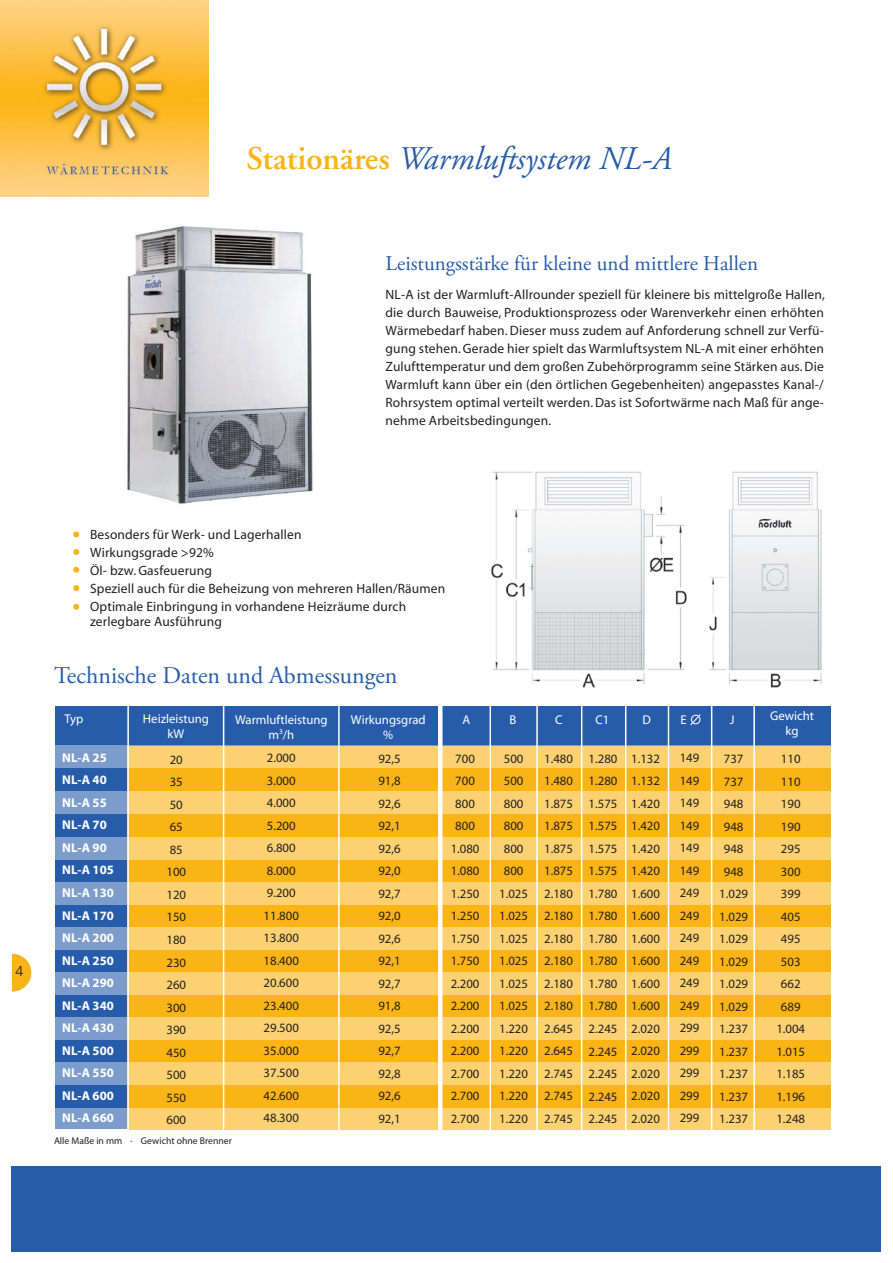
<style>
.page{position:relative;width:893px;height:1263px;background:#fff}
.page>*{position:absolute;margin:0;border:0;box-sizing:border-box;transform-origin:0 0}
.t1{font:italic 33px "Adobe Garamond Pro";color:#275caa}
.t2{font:24px "Adobe Garamond Pro";color:#275caa}
.t3{font:21px "Adobe Garamond Pro";color:#275caa}
.t4{font:300 14.25px "Frutiger";color:#231f20}
.t5{font:13.5px/18px "Myriad";letter-spacing:.01em;color:#231f20;text-align:justify}
.t6{font:12.75px/22.5px "Myriad";color:#231f20;text-align:justify}
.t7{font:700 12.75px/22.5px "Myriad";color:#fff}
.t8{font:12.75px/15px "Myriad";color:#fff;text-align:center}
.t9{font:9.75px "Myriad";color:#231f20}
.s1{font-family:"Adobe Garamond";font-weight:600;font-style:normal;color:#fbb416}
</style>
<div class="page">
<img style="left:0;top:0;width:208px;height:196px">
<svg style="left:12px;top:954px;width:19px;height:37px"></svg>
<div style="left:12px;top:1166px;width:869px;height:85px;background:#275caa"></div>
<img style="left:491px;top:471px;width:331px;height:217px">
<div style="left:55px;top:736px;width:76px;height:393px;background:#275caa"></div>
<div style="left:128px;top:745px;width:703px;height:384px;background:#fbb416"></div>
<div style="left:55px;top:706px;width:776px;height:40px;background:#275caa"></div>
<svg style="left:55px;top:745px;width:776px;height:23px;background:#eaca7e"></svg>
<hr style="left:127px;top:692px;width:2px;height:441px;background:#fff">
<hr style="left:223px;top:689px;width:1px;height:443px;background:#fff">
<hr style="left:338px;top:689px;width:2px;height:445px;background:#fff">
<hr style="left:438px;top:689px;width:4px;height:447px;background:#fff">
<svg style="left:55px;top:791px;width:776px;height:23px;background:#f0cc7c"></svg>
<svg style="left:55px;top:837px;width:776px;height:22px;background:#f0cc7c"></svg>
<svg style="left:55px;top:882px;width:776px;height:23px;background:#f0cc7c"></svg>
<svg style="left:55px;top:927px;width:776px;height:23px;background:#f0cc7c"></svg>
<svg style="left:55px;top:972px;width:776px;height:23px;background:#f0cc7c"></svg>
<svg style="left:55px;top:1017px;width:776px;height:23px;background:#f0cc7c"></svg>
<svg style="left:55px;top:1062px;width:776px;height:22px;background:#f0cc7c"></svg>
<svg style="left:55px;top:1107px;width:776px;height:23px;background:#f0cb78"></svg>
<hr style="left:489px;top:691px;width:2px;height:445px;background:#fff">
<hr style="left:536px;top:690px;width:2px;height:445px;background:#fff">
<hr style="left:581px;top:689px;width:1px;height:445px;background:#fff">
<hr style="left:625px;top:690px;width:1px;height:445px;background:#fff">
<hr style="left:668px;top:690px;width:1px;height:445px;background:#fff">
<hr style="left:711px;top:692px;width:1px;height:445px;background:#fff">
<hr style="left:753px;top:692px;width:2px;height:445px;background:#fff">
<svg style="left:690px;top:714px;width:11px;height:11px"></svg>
<img style="left:127px;top:226px;width:186px;height:278px">
<svg style="left:73px;top:531px;width:6px;height:6px"></svg>
<svg style="left:73px;top:549px;width:6px;height:6px"></svg>
<svg style="left:73px;top:567px;width:6px;height:6px"></svg>
<svg style="left:73px;top:585px;width:6px;height:6px"></svg>
<svg style="left:73px;top:604px;width:6px;height:6px"></svg>
<h1 class="t1" style="left:247px;top:138px;width:427px"><span class="s1">Stationäres</span> Warmluftsystem NL-A</h1>
<h3 class="t3" style="left:385px;top:251px;width:374px">Leistungsstärke für kleine und mittlere Hallen</h3>
<p class="t5" style="left:386px;top:286px;width:441px">NL-A ist der Warmluft-Allrounder speziell für kleinere bis mittelgroße Hallen, die durch Bauweise, Produktionsprozess oder Warenverkehr einen erhöhten Wärmebedarf haben. Dieser muss zudem auf Anforderung schnell zur Verfü&shy;gung stehen. Gerade hier spielt das Warmluftsystem NL-A mit einer erhöhten Zulufttemperatur und dem großen Zubehörprogramm seine Stärken aus. Die Warmluft kann über ein (den örtlichen Gegebenheiten) angepasstes Kanal-/ Rohrsystem optimal verteilt werden. Das ist Sofortwärme nach Maß für ange&shy;nehme Arbeitsbedingungen.</p>
<p class="t4" style="left:15px;top:963px;width:9px">4</p>
<p class="t5" style="left:90px;top:526px;width:357px;text-align:left">Besonders für Werk- und Lagerhallen<br>Wirkungsgrade &gt;92%<br>Öl- bzw. Gasfeuerung<br>Speziell auch für die Beheizung von mehreren Hallen/Räumen Optimale Einbringung in vorhandene Heizräume durch</p>
<p class="t5" style="left:90px;top:613px;width:133px">zerlegbare Ausführung</p>
<h2 class="t2" style="left:54px;top:661px;width:345px">Technische Daten und Abmessungen</h2>
<p class="t8" style="left:143px;top:712px;width:68px">Heizleistung kW</p>
<p class="t8" style="left:235px;top:712px;width:94px">Warmluftleistung m<sup>3</sup>/h</p>
<p class="t8" style="left:351px;top:712px;width:76px">Wirkungsgrad %</p>
<p class="t8" style="left:770px;top:708px;width:46px">Gewicht kg</p>
<p class="t8" style="left:64px;top:712px;width:21px">Typ</p>
<p class="t7" style="left:62px;top:747px;width:53px">NL-A 25<br>NL-A 40<br>NL-A 55<br>NL-A 70<br>NL-A 90<br>NL-A 105<br>NL-A 130<br>NL-A 170<br>NL-A 200<br>NL-A 250<br>NL-A 290<br>NL-A 340<br>NL-A 430<br>NL-A 500<br>NL-A 550<br>NL-A 600<br>NL-A 660</p>
<p class="t8" style="left:462px;top:713px;width:9px">A</p>
<p class="t8" style="left:509px;top:713px;width:8px">B</p>
<p class="t8" style="left:555px;top:713px;width:9px">C</p>
<p class="t8" style="left:595px;top:713px;width:15px">C1</p>
<p class="t8" style="left:643px;top:713px;width:10px">D</p>
<p class="t8" style="left:681px;top:713px;width:8px">E</p>
<p class="t8" style="left:730px;top:713px;width:6px">J</p>
<p class="t6" style="left:166px;top:749px;width:21px;text-align:left">20<br>35<br>50<br>65<br>85<br>100<br>120<br>150<br>180<br>230<br>260<br>300<br>390<br>450<br>500<br>550<br>600</p>
<p class="t6" style="left:264px;top:747px;width:37px;text-align:left">2.000<br>3.000<br>4.000<br>5.200<br>6.800<br>8.000<br>9.200<br>11.800<br>13.800<br>18.400<br>20.600<br>23.400<br>29.500<br>35.000<br>37.500<br>42.600<br>48.300</p>
<p class="t6" style="left:378px;top:748px;width:24px">92,5<br>91,8<br>92,6<br>92,1<br>92,6<br>92,0<br>92,7<br>92,0<br>92,6<br>92,1<br>92,7<br>91,8<br>92,5<br>92,7<br>92,8<br>92,6<br>92,1</p>
<p class="t6" style="left:451px;top:747px;width:30px;text-align:center">700<br>700<br>800<br>800<br>1.080<br>1.080<br>1.250<br>1.250<br>1.750<br>1.750<br>2.200<br>2.200<br>2.200<br>2.200<br>2.700<br>2.700<br>2.700</p>
<p class="t6" style="left:499px;top:748px;width:30px;text-align:center">500<br>500<br>800<br>800<br>800<br>800<br>1.025<br>1.025<br>1.025<br>1.025<br>1.025<br>1.025<br>1.220<br>1.220<br>1.220<br>1.220<br>1.220</p>
<p class="t6" style="left:544px;top:748px;width:30px">1.480<br>1.480<br>1.875<br>1.875<br>1.875<br>1.875<br>2.180<br>2.180<br>2.180<br>2.180<br>2.180<br>2.180<br>2.645<br>2.645<br>2.745<br>2.745<br>2.745</p>
<p class="t6" style="left:589px;top:748px;width:30px">1.280<br>1.280<br>1.575<br>1.575<br>1.575<br>1.575<br>1.780<br>1.780<br>1.780<br>1.780<br>1.780<br>1.780<br>2.245<br>2.245<br>2.245<br>2.245<br>2.245</p>
<p class="t6" style="left:631px;top:748px;width:30px">1.132<br>1.132<br>1.420<br>1.420<br>1.420<br>1.420<br>1.600<br>1.600<br>1.600<br>1.600<br>1.600<br>1.600<br>2.020<br>2.020<br>2.020<br>2.020<br>2.020</p>
<p class="t6" style="left:680px;top:747px;width:21px">149<br>149<br>149<br>149<br>149<br>149<br>249<br>249<br>249<br>249<br>249<br>249<br>299<br>299<br>299<br>299<br>299</p>
<p class="t6" style="left:719px;top:748px;width:30px;text-align:center">737<br>737<br>948<br>948<br>948<br>948<br>1.029<br>1.029<br>1.029<br>1.029<br>1.029<br>1.029<br>1.237<br>1.237<br>1.237<br>1.237<br>1.237</p>
<p class="t6" style="left:776px;top:748px;width:30px;text-align:center">110<br>110<br>190<br>190<br>295<br>300<br>399<br>405<br>495<br>503<br>662<br>689<br>1.004<br>1.015<br>1.185<br>1.196<br>1.248</p>
<p class="t9" style="left:54px;top:1136px;width:180px">Alle Maße in mm · Gewicht ohne Brenner</p>
</div>
